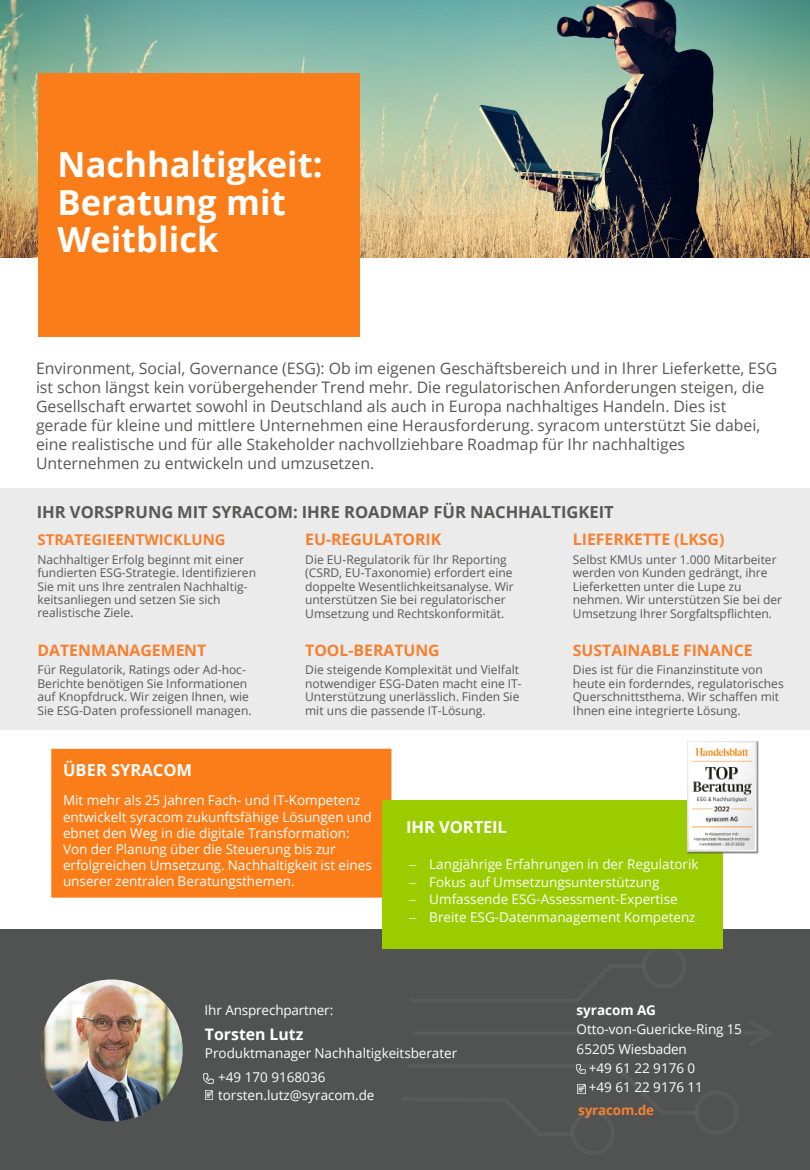
<style>
.page{position:relative;width:810px;height:1170px;background:#fff}
.page>*{position:absolute;margin:0;border:0;box-sizing:border-box;transform-origin:0 0}
.t1{font:700 34.5px/37.2px "Open Sans";color:#fff}
.t2{font:700 16.5px "Open Sans";color:#595857}
.t3{font:700 16.5px "Open Sans";letter-spacing:-.005em;color:#fff}
.t4{font:15.9px/18.9px "Open Sans";color:#595857}
.t5{font:700 15.9px "Open Sans";color:#f58130}
.t6{font:700 15.9px "Open Sans";color:#fff}
.t7{font:700 15px "Open Sans";color:#f58130}
.t8{font:13.5px/16.2px "Open Sans";color:#fff}
.t9{font:700 13.5px "Open Sans";letter-spacing:-.015em;color:#f58130}
.t10{font:700 13.5px "Open Sans";letter-spacing:-.005em;color:#fff}
.t11{font:12px/13.5px "Open Sans";color:#595857}
.s1{color:#fa7d19}
.s2{font-size:13.5px}
</style>
<div class="page">
<div style="left:0;top:929px;width:810px;height:241px;background:#515353"></div>
<div style="left:0;top:489px;width:810px;height:241px;background:#ebebec"></div>
<svg style="left:570px;top:1064px;width:127px;height:72px"></svg>
<svg style="left:204px;top:1074px;width:9px;height:9px"></svg>
<svg style="left:205px;top:1091px;width:7px;height:9px"></svg>
<img style="left:41px;top:980px;width:142px;height:142px;border-radius:71px">
<div style="left:51px;top:749px;width:340px;height:149px;background:#fa7d19"></div>
<div style="left:382px;top:800px;width:340px;height:149px;background:#9acc00"></div>
<img style="left:0;top:0;width:810px;height:258px">
<div style="left:38px;top:73px;width:321px;height:264px;background:#fa7d19"></div>
<img style="left:688px;top:741px;width:71px;height:112px">
<p class="t1" style="left:58px;top:145px;width:267px;text-indent:-20px"><span class="s1">−</span>Nachhaltigkeit:<br>Beratung mit<br>Weitblick</p>
<p class="t4" style="left:36px;top:358px;width:743px">Environment, Social, Governance (ESG): Ob im eigenen Geschäftsbereich und in Ihrer Lieferkette, ESG ist schon längst kein vorübergehender Trend mehr. Die regulatorischen Anforderungen steigen, die Gesellschaft erwartet sowohl in Deutschland als auch in Europa nachhaltiges Handeln. Dies ist gerade für kleine und mittlere Unternehmen eine Herausforderung. syracom unterstützt Sie dabei, eine realistische und für alle Stakeholder nachvollziehbare Roadmap für Ihr nachhaltiges Unternehmen zu entwickeln und umzusetzen.</p>
<p class="t2" style="left:37px;top:500px;width:579px">IHR VORSPRUNG MIT SYRACOM: IHRE ROADMAP FÜR NACHHALTIGKEIT</p>
<p class="t7" style="left:37px;top:529px;width:190px">STRATEGIEENTWICKLUNG</p>
<p class="t11" style="left:37px;top:552px;width:220px">Nachhaltiger Erfolg beginnt mit einer fundierten ESG-Strategie. Identifizieren Sie mit uns Ihre zentralen Nachhaltig&shy;keitsanliegen und setzen Sie sich realistische Ziele<span class="s2">.</span></p>
<p class="t5" style="left:305px;top:528px;width:138px">EU-REGULATORIK</p>
<p class="t11" style="left:305px;top:552px;width:210px">Die EU-Regulatorik für Ihr Reporting (CSRD, EU-Taxonomie) erfordert eine doppelte Wesentlichkeitsanalyse. Wir unterstützen Sie bei regulatorischer Umsetzung und Rechtskonformität.</p>
<p class="t5" style="left:573px;top:528px;width:153px">LIEFERKETTE (LKSG)</p>
<p class="t11" style="left:573px;top:552px;width:211px">Selbst KMUs unter 1.000 Mitarbeiter werden von Kunden gedrängt, ihre Lieferketten unter die Lupe zu nehmen. Wir unterstützen Sie bei der Umsetzung Ihrer Sorgfaltspflichten.</p>
<p class="t5" style="left:37px;top:639px;width:170px">DATENMANAGEMENT</p>
<p class="t11" style="left:37px;top:663px;width:216px">Für Regulatorik, Ratings oder Ad-hoc-Berichte benötigen Sie Informationen auf Knopfdruck. Wir zeigen Ihnen, wie Sie ESG-Daten professionell managen.</p>
<p class="t5" style="left:305px;top:639px;width:136px">TOOL-BERATUNG</p>
<p class="t11" style="left:305px;top:663px;width:218px">Die steigende Komplexität und Vielfalt notwendiger ESG-Daten macht eine IT-Unterstützung unerlässlich. Finden Sie mit uns die passende IT-Lösung.</p>
<p class="t5" style="left:573px;top:639px;width:181px">SUSTAINABLE FINANCE</p>
<p class="t11" style="left:573px;top:663px;width:212px">Dies ist für die Finanzinstitute von heute ein forderndes, regulatorisches Querschnittsthema. Wir schaffen mit Ihnen eine integrierte Lösung.</p>
<p class="t3" style="left:63px;top:759px;width:131px">ÜBER SYRACOM</p>
<p class="t8" style="left:63px;top:792px;width:310px">Mit mehr als 25 Jahren Fach- und IT-Kompetenz entwickelt syracom zukunftsfähige Lösungen und ebnet den Weg in die digitale Transformation:<br>Von der Planung über die Steuerung bis zur erfolgreichen Umsetzung. Nachhaltigkeit ist eines unserer zentralen Beratungsthemen.</p>
<p class="t3" style="left:406px;top:816px;width:102px">IHR VORTEIL</p>
<p class="t8" style="left:409px;top:856px;width:291px">− Langjährige Erfahrungen in der Regulatorik</p>
<p class="t8" style="left:409px;top:873px;width:252px">− Fokus auf Umsetzungsunterstützung</p>
<p class="t8" style="left:409px;top:891px;width:270px">− Umfassende ESG-Assessment-Expertise</p>
<p class="t8" style="left:409px;top:909px;width:288px">− Breite ESG-Datenmanagement Kompetenz</p>
<p class="t8" style="left:204px;top:1002px;width:130px">Ihr Ansprechpartner:</p>
<p class="t10" style="left:577px;top:1001px;width:81px">syracom AG</p>
<p class="t8" style="left:577px;top:1021px;width:167px">Otto-von-Guericke-Ring 15</p>
<p class="t8" style="left:577px;top:1040px;width:112px">65205 Wiesbaden</p>
<p class="t8" style="left:589px;top:1060px;width:108px">+49 61 22 9176 0</p>
<p class="t8" style="left:589px;top:1079px;width:115px">+49 61 22 9176 11</p>
<p class="t9" style="left:578px;top:1101px;width:78px">syracom.de</p>
<p class="t6" style="left:205px;top:1023px;width:100px">Torsten Lutz</p>
<p class="t8" style="left:205px;top:1044px;width:254px">Produktmanager Nachhaltigkeitsberater</p>
<p class="t8" style="left:218px;top:1069px;width:109px">+49 170 9168036</p>
<p class="t8" style="left:218px;top:1086px;width:158px">torsten.lutz@syracom.de</p>
</div>
